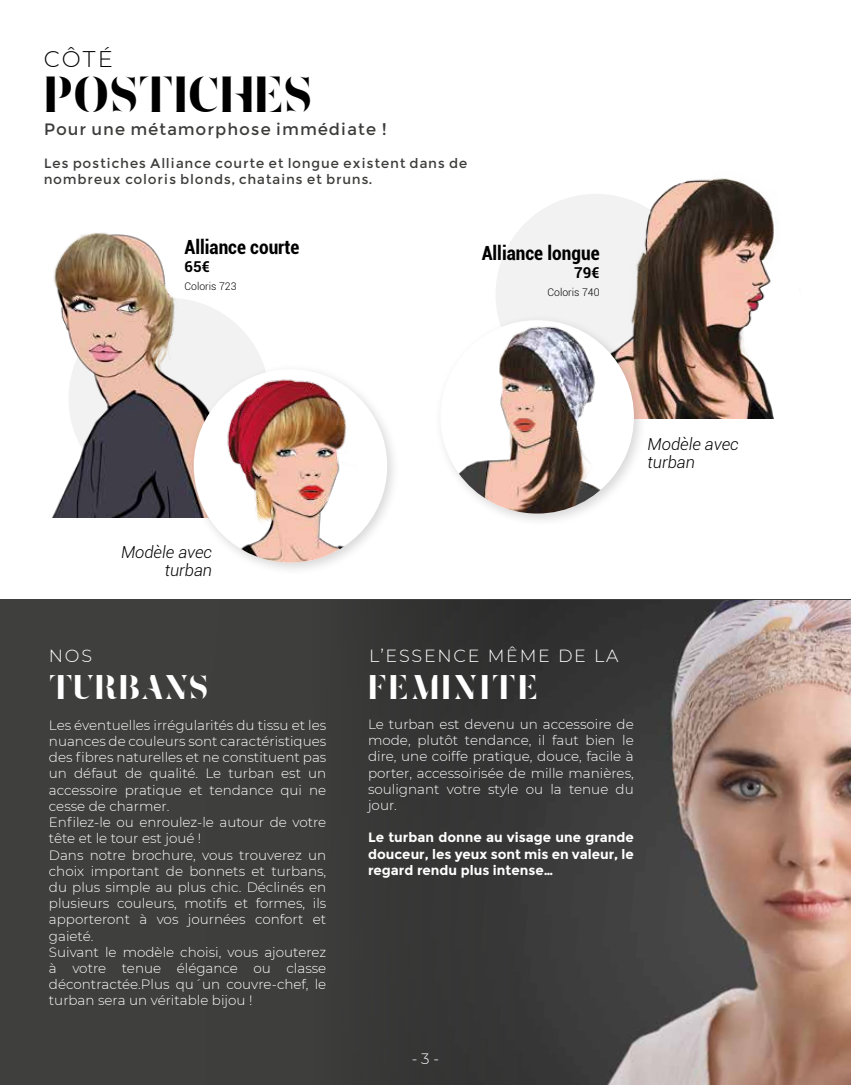
<style>
.page{position:relative;width:851px;height:1085px;background:#fff}
.page>*{position:absolute;margin:0;border:0;box-sizing:border-box;transform-origin:0 0}
.t1{font:44.4px "Zefani Stencil";color:#000}
.t2{font:30px "Zefani Stencil";letter-spacing:.075em;color:#fff}
.t3{font:30px "Zefani Stencil";color:#fff}
.t4{font:300 22.65px "Montserrat";color:#000}
.t5{font:700 condensed 19.5px "Roboto";color:#000}
.t6{font:300 17.55px "Montserrat";letter-spacing:.1em;color:#fff}
.t7{font:italic 300 16.5px/18px "Roboto";color:#000;text-align:right}
.t8{font:16.5px "Montserrat";letter-spacing:.05em;color:#3c3c3b}
.t9{font:700 15px "Roboto";color:#000}
.t10{font:300 15px "Montserrat";color:#fff}
.t11{font:300 13.5px/16.2px "Montserrat";color:#fff;text-align:justify}
.t12{font:700 13.5px/16.2px "Montserrat";color:#fff;text-align:justify}
.t13{font:13.5px/16.2px "Montserrat";letter-spacing:.05em;color:#3c3c3b}
.t14{font:300 10.5px "Roboto";color:#000}
</style>
<div class="page">
<div style="left:0;top:600px;width:850px;height:484px;background:#3f3f3e"></div>
<img style="left:391px;top:600px;width:459px;height:484px">
<div style="left:495px;top:194px;width:201px;height:201px;background:#f2f2f2;border-radius:50%"></div>
<img style="left:52px;top:233px;width:192px;height:285px">
<img style="left:628px;top:178px;width:146px;height:240px">
<div style="left:187px;top:362px;width:213px;height:214px;background:#000;opacity:.16"></div>
<img style="left:194px;top:374px;width:193px;height:188px">
<div style="left:434px;top:313px;width:213px;height:214px;background:#000;opacity:.16"></div>
<div style="left:440px;top:320px;width:193px;height:193px;background:#fff;border-radius:50%"></div>
<img style="left:458px;top:320px;width:155px;height:193px">
<h3 class="t4" style="left:44px;top:43px;width:71px">CÔTÉ</h3>
<h1 class="t1" style="left:44px;top:73px;width:270px">POSTICHES</h1>
<p class="t8" style="left:44px;top:119px;width:345px">Pour une métamorphose immédiate !</p>
<p class="t13" style="left:44px;top:155px;width:425px">Les postiches Alliance courte et longue existent dans de nombreux coloris blonds, chatains et bruns.</p>
<h3 class="t5" style="left:184px;top:233px;width:116px">Alliance courte</h3>
<p class="t9" style="left:184px;top:255px;width:27px">65€</p>
<p class="t14" style="left:184px;top:278px;width:54px">Coloris 723</p>
<h3 class="t5" style="left:481px;top:239px;width:119px">Alliance longue</h3>
<p class="t9" style="left:574px;top:262px;width:27px">79€</p>
<p class="t14" style="left:547px;top:284px;width:54px">Coloris 740</p>
<p class="t7" style="left:647px;top:435px;width:93px;text-align:left">Modèle avec turban</p>
<p class="t7" style="left:121px;top:543px;width:93px">Modèle avec turban</p>
<p class="t6" style="left:49px;top:644px;width:45px">NOS</p>
<p class="t6" style="left:369px;top:644px;width:251px">L’ESSENCE MÊME DE LA</p>
<h2 class="t2" style="left:368px;top:672px;width:171px">FEMINITE</h2>
<h2 class="t3" style="left:49px;top:673px;width:161px">TURBANS</h2>
<p class="t11" style="left:49px;top:716px;width:279px;text-align:left">Les éventuelles irrégularités du tissu et les nuances de couleurs sont caractéristiques des fibres naturelles et ne constituent pas un défaut de qualité. Le turban est un accessoire pratique et tendance qui ne cesse de charmer.<br>Enfilez-le ou enroulez-le autour de votre tête et le tour est joué !<br>Dans notre brochure, vous trouverez un choix important de bonnets et turbans, du plus simple au plus chic. Déclinés en plusieurs couleurs, motifs et formes, ils apporteront à vos journées confort et gaieté.<br>Suivant le modèle choisi, vous ajouterez à votre tenue élégance ou classe décontractée.Plus qu´un couvre-chef, le turban sera un véritable bijou !</p>
<p class="t11" style="left:368px;top:715px;width:267px">Le turban est devenu un accessoire de mode, plutôt tendance, il faut bien le dire, une coiffe pratique, douce, facile à porter, accessoirisée de mille manières, soulignant votre style ou la tenue du jour.</p>
<p class="t12" style="left:368px;top:829px;width:267px">Le turban donne au visage une grande douceur, les yeux sont mis en valeur, le regard rendu plus intense…</p>
<p class="t10" style="left:411px;top:1047px;width:29px">- 3 -</p>
</div>
